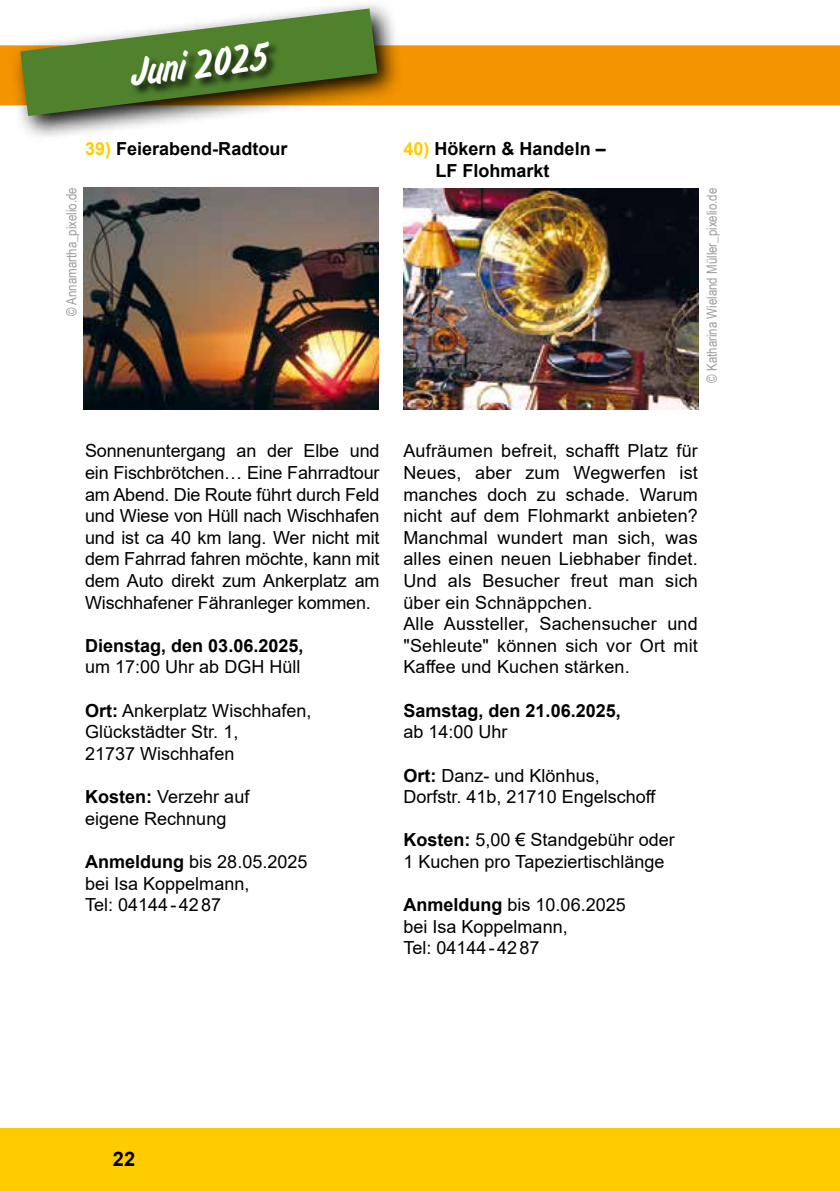
<style>
.page{position:relative;width:840px;height:1191px;background:#fff}
.page>*{position:absolute;margin:0;border:0;box-sizing:border-box;transform-origin:0 0}
.t1{font:42px "Flash D Ligh";color:#fff}
.t2{font:700 20px "Arial";color:#000}
.t3{font:18px/21.6px "Arial";color:#000}
.t4{font:700 18px/21.6px "Arial";color:#000}
.t5{font:14px "Arial Narrow";color:#9c9e9f}
.s1{color:#fecc00}
.s2{font-weight:700}
</style>
<div class="page">
<div style="left:0;top:45px;width:839px;height:60px;background:#f39400"></div>
<div style="left:0;top:1128px;width:839px;height:63px;background:#fecc00"></div>
<img style="left:84px;top:188px;width:294px;height:221px">
<img style="left:403px;top:188px;width:295px;height:221px">
<svg style="left:11px;top:4px;width:392px;height:133px"></svg>
<svg style="left:20px;top:9px;width:357px;height:107px"></svg>
<div style="left:131px;top:41px;width:149px;height:56px;background:#000;opacity:.75"></div>
<h1 class="t1" style="left:128px;top:50px;width:139px;rotate:-7deg">Juni 2025</h1>
<p class="t4" style="left:85px;top:138px;width:204px"><span class="s1">39)</span> Feierabend-Radtour</p>
<p class="t4" style="left:435px;top:138px;width:172px;text-indent:-32px"><span class="s1">40)</span> Hökern &amp; Handeln –<br>LF Flohmarkt</p>
<p class="t5" style="left:61px;top:316px;width:130px;rotate:-90deg">© Annamartha_pixelio.de</p>
<p class="t5" style="left:701px;top:383px;width:196px;rotate:-90deg">© Katharina Wieland Müller_pixelio.de</p>
<p class="t3" style="left:85px;top:440px;width:296px;text-align:justify">Sonnenuntergang an der Elbe und ein Fischbrötchen… Eine Fahrradtour am Abend. Die Route führt durch Feld und Wiese von Hüll nach Wischhafen und ist ca 40 km lang. Wer nicht mit dem Fahrrad fahren möchte, kann mit dem Auto direkt zum Ankerplatz am Wischhafener Fähranleger kommen.</p>
<p class="t4" style="left:85px;top:635px;width:220px">Dienstag, den 03.06.2025,</p>
<p class="t3" style="left:85px;top:656px;width:217px">um 17:00 Uhr ab DGH Hüll</p>
<p class="t3" style="left:85px;top:699px;width:228px"><span class="s2">Ort:</span> Ankerplatz Wischhafen,<br>Glückstädter Str. 1,<br>21737 Wischhafen</p>
<p class="t3" style="left:85px;top:786px;width:166px"><span class="s2">Kosten:</span> Verzehr auf eigene Rechnung</p>
<p class="t3" style="left:85px;top:850px;width:224px"><span class="s2">Anmeldung</span> bis 28.05.2025 bei Isa Koppelmann,<br>Tel: 04144-4287</p>
<p class="t3" style="left:403px;top:440px;width:296px">Aufräumen befreit, schafft Platz für<br>Neues, aber zum Wegwerfen ist manches doch zu schade. Warum nicht auf dem Flohmarkt anbieten?<br>Manchmal wundert man sich, was alles einen neuen Liebhaber findet.<br>Und als Besucher freut man sich über ein Schnäppchen.<br>Alle Aussteller, Sachensucher und "Sehleute" können sich vor Ort mit<br>Kaffee und Kuchen stärken.</p>
<p class="t4" style="left:403px;top:700px;width:219px">Samstag, den 21.06.2025,</p>
<p class="t3" style="left:403px;top:721px;width:106px">ab 14:00 Uhr</p>
<p class="t3" style="left:403px;top:764px;width:254px"><span class="s2">Ort:</span> Danz- und Klönhus,<br>Dorfstr. 41b, 21710 Engelschoff</p>
<p class="t3" style="left:403px;top:829px;width:273px"><span class="s2">Kosten:</span> 5,00 € Standgebühr oder<br>1 Kuchen pro Tapeziertischlänge</p>
<p class="t3" style="left:403px;top:894px;width:224px"><span class="s2">Anmeldung</span> bis 10.06.2025 bei Isa Koppelmann,<br>Tel: 04144-4287</p>
<p class="t2" style="left:113px;top:1145px;width:24px">22</p>
</div>
